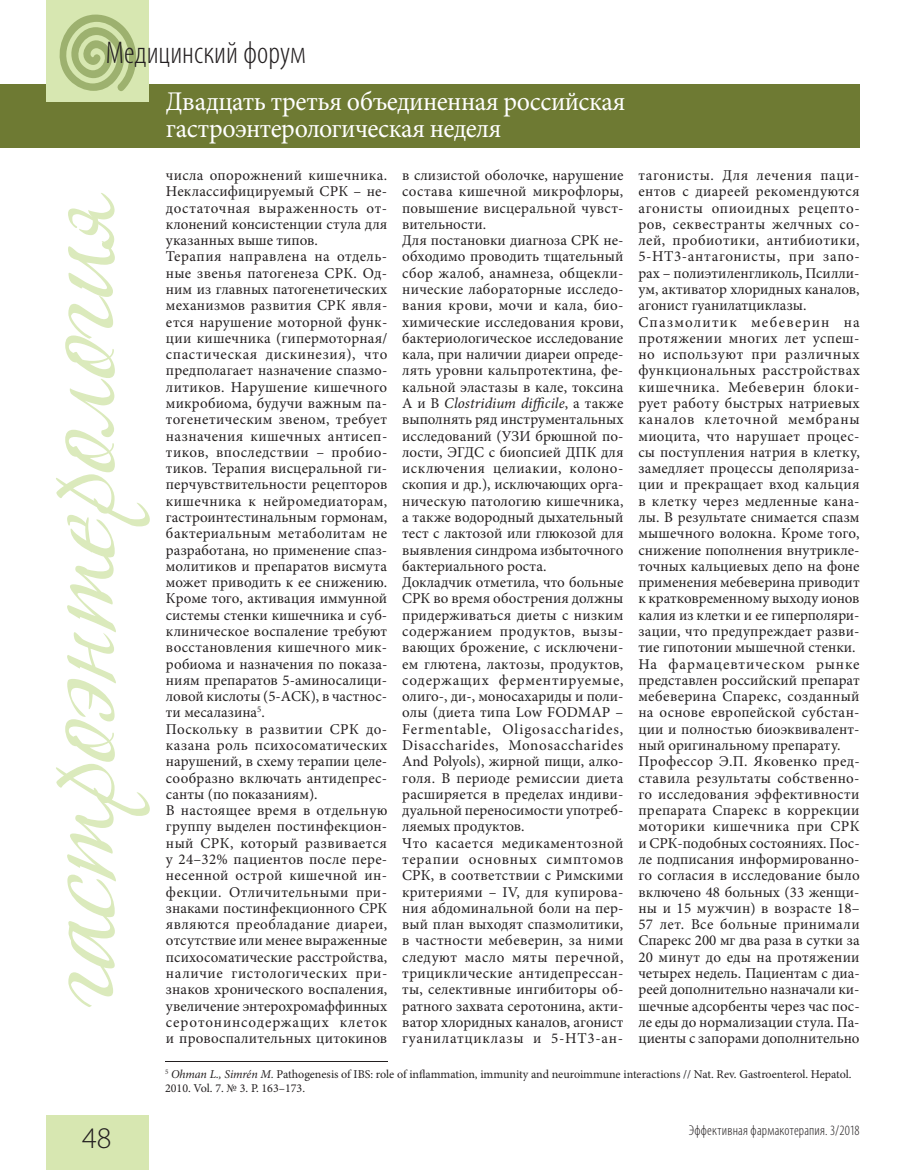
<style>
.page{position:relative;width:915px;height:1170px;background:#fff}
.page>*{position:absolute;margin:0;border:0;box-sizing:border-box;transform-origin:0 0}
.t1{font:300 condensed 31.5px "Myriad Pro";color:#231f20}
.t2{font:300 30px "Myriad Pro";color:#231f20}
.t3{font:27px/27px "Minion Pro";letter-spacing:-.02em;color:#fff;scale:.96 1}
.t4{font:15px/16.2px "Minion Pro";letter-spacing:.015em;color:#231f20}
.t5{font:300 condensed 14.25px "Myriad Pro";letter-spacing:.015em;color:#231f20}
.t6{font:12px/13.5px "Minion Pro";color:#231f20}
.s1{font-style:italic}
</style>
<div class="page">
<div style="left:47px;top:1114px;width:102px;height:55px;background:#d7e7b1"></div>
<svg style="left:56px;top:193px;width:94px;height:814px"></svg>
<div style="left:0;top:84px;width:859px;height:63px;background:#6e7a33"></div>
<div style="left:47px;top:0;width:102px;height:102px;background:#d7e7b1"></div>
<svg style="left:59px;top:15px;width:78px;height:76px"></svg>
<hr style="left:165px;top:1060px;width:222px;height:1px;background:#231f20">
<h1 class="t1" style="left:106px;top:34px;width:201px">Медицинский форум</h1>
<h3 class="t3" style="left:166px;top:88px;width:480px">Двадцать третья объединенная российская гастроэнтерологическая неделя</h3>
<p class="t4" style="left:166px;top:167px;width:223px">числа опорожнений кишечника.<br>Неклассифицируемый СРК – не&shy;достаточная выраженность от&shy;клонений консистенции стула для указанных выше типов.<br>Терапия направлена на отдель&shy;ные звенья патогенеза СРК. Од&shy;ним из главных патогенетических механизмов развития СРК явля&shy;ется нарушение моторной функ&shy;ции кишечника (гипермоторная/ спастическая дискинезия), что предполагает назначение спазмо&shy;литиков. Нарушение кишечного микробиома, будучи важным па&shy;тогенетическим звеном, требует назначения кишечных антисеп&shy;тиков, впоследствии – пробио&shy;тиков. Терапия висцеральной ги&shy;перчувствительности рецепторов кишечника к нейромедиаторам, гастроинтестинальным гормонам, бактериальным метаболитам не разработана, но применение спаз&shy;молитиков и препаратов висмута может приводить к ее снижению.<br>Кроме того, активация иммунной системы стенки кишечника и суб&shy;клиническое воспаление требуют восстановления кишечного мик&shy;робиома и назначения по показа&shy;ниям препаратов 5-аминосалици&shy;ловой кислоты (5-АСК), в частнос&shy;ти месалазина<sup>5</sup>.<br>Поскольку в развитии СРК до&shy;казана роль психосоматических нарушений, в схему терапии целе&shy;сообразно включать антидепрес&shy;санты (по показаниям).<br>В настоящее время в отдельную группу выделен постинфекцион&shy;ный СРК, который развивается у 24–32% пациентов после пере&shy;несенной острой кишечной ин&shy;фекции. Отличительными при&shy;знаками постинфекционного СРК являются преобладание диареи, отсутствие или менее выраженные психосоматические расстройства, наличие гистологических при&shy;знаков хронического воспаления, увеличение энтерохромаффинных серотонинсодержащих клеток и провоспалительных цитокинов</p>
<p class="t4" style="left:402px;top:167px;width:223px">в слизистой оболочке, нарушение состава кишечной микрофлоры, повышение висцеральной чувст&shy;вительности.<br>Для постановки диагноза СРК не&shy;обходимо проводить тщательный сбор жалоб, анамнеза, общекли&shy;нические лабораторные исследо&shy;вания крови, мочи и кала, био&shy;химические исследования крови, бактериологическое исследование кала, при наличии диареи опреде&shy;лять уровни кальпротектина, фе&shy;кальной эластазы в кале, токсина<br>А и В <span class="s1">Clostridium di-cile</span>, а также выполнять ряд инструментальных исследований (УЗИ брюшной по&shy;лости, ЭГДС с биопсией ДПК для исключения целиакии, колоно&shy;скопия и др.), исключающих орга&shy;ническую патологию кишечника, а также водородный дыхательный тест с лактозой или глюкозой для выявления синдрома избыточного бактериального роста.<br>Докладчик отметила, что больные<br>СРК во время обострения должны придерживаться диеты с низким содержанием продуктов, вызы&shy;вающих брожение, с исключени&shy;ем глютена, лактозы, продуктов, содержащих ферментируемые, олиго-, ди-, моносахариды и поли&shy;олы (диета типа Low FODMAP –<br>Fermentable, Oligosaccharides,<br>Disaccharides, Monosaccharides<br>And Polyols), жирной пищи, алко&shy;голя. В периоде ремиссии диета расширяется в пределах индиви&shy;дуальной переносимости употреб&shy;ляемых продуктов.<br>Что касается медикаментозной терапии основных симптомов<br>СРК, в соответствии с Римскими критериями – IV, для купирова&shy;ния абдоминальной боли на пер&shy;вый план выходят спазмолитики, в частности мебеверин, за ними следуют масло мяты перечной, трициклические антидепрессан&shy;ты, селективные ингибиторы об&shy;ратного захвата серотонина, акти&shy;ватор хлоридных каналов, агонист гуанилатциклазы и 5-НТ3-ан-</p>
<p class="t4" style="left:638px;top:167px;width:223px">тагонисты. Для лечения паци&shy;ентов с диареей рекомендуются агонисты опиоидных рецепто&shy;ров, секвестранты желчных со&shy;лей, пробиотики, антибиотики,<br>5-НТ3-антагонисты, при запо&shy;рах – полиэтиленгликоль, Псилли&shy;ум, активатор хлоридных каналов, агонист гуанилатциклазы.<br>Спазмолитик мебеверин на протяжении многих лет успеш&shy;но используют при различных функциональных расстройствах кишечника. Мебеверин блоки&shy;рует работу быстрых натриевых каналов клеточной мембраны миоцита, что нарушает процес&shy;сы поступления натрия в клетку, замедляет процессы деполяриза&shy;ции и прекращает вход кальция в клетку через медленные кана&shy;лы. В результате снимается спазм мышечного волокна. Кроме того, снижение пополнения внутрикле&shy;точных кальциевых депо на фоне применения мебеверина приводит к кратковременному выходу ионов калия из клетки и ее гиперполяри&shy;зации, что предупреждает разви&shy;тие гипотонии мышечной стенки.<br>На фармацевтическом рынке представлен российский препарат мебеверина Спарекс, созданный на основе европейской субстан&shy;ции и полностью биоэквивалент&shy;ный оригинальному препарату.<br>Профессор Э.П. Яковенко пред&shy;ставила результаты собственно&shy;го исследования эффективности препарата Спарекс в коррекции моторики кишечника при СРК и СРК-подобных состояниях. Пос&shy;ле подписания информированно&shy;го согласия в исследование было включено 48 больных (33 женщи&shy;ны и 15 мужчин) в возрасте 18–<br>57 лет. Все больные принимали<br>Спарекс 200 мг два раза в сутки за<br>20 минут до еды на протяжении четырех недель. Пациентам с диа&shy;реей дополнительно назначали ки&shy;шечные адсорбенты через час пос&shy;ле еды до нормализации стула. Па&shy;циенты с запорами дополнительно</p>
<h2 class="t2" style="left:82px;top:1119px;width:31px">48</h2>
<p class="t6" style="left:165px;top:1067px;width:687px"><sup>5</sup> <span class="s1">Ohman L., Simrén M.</span> Pathogenesis of IBS: role of inflammation, immunity and neuroimmune interactions // Nat. Rev. Gastroenterol. Hepatol.<br>2010. Vol. 7. № 3. P. 163–173.</p>
<p class="t5" style="left:688px;top:1121px;width:172px">Эффективная фармакотерапия. 3/2018</p>
</div>
